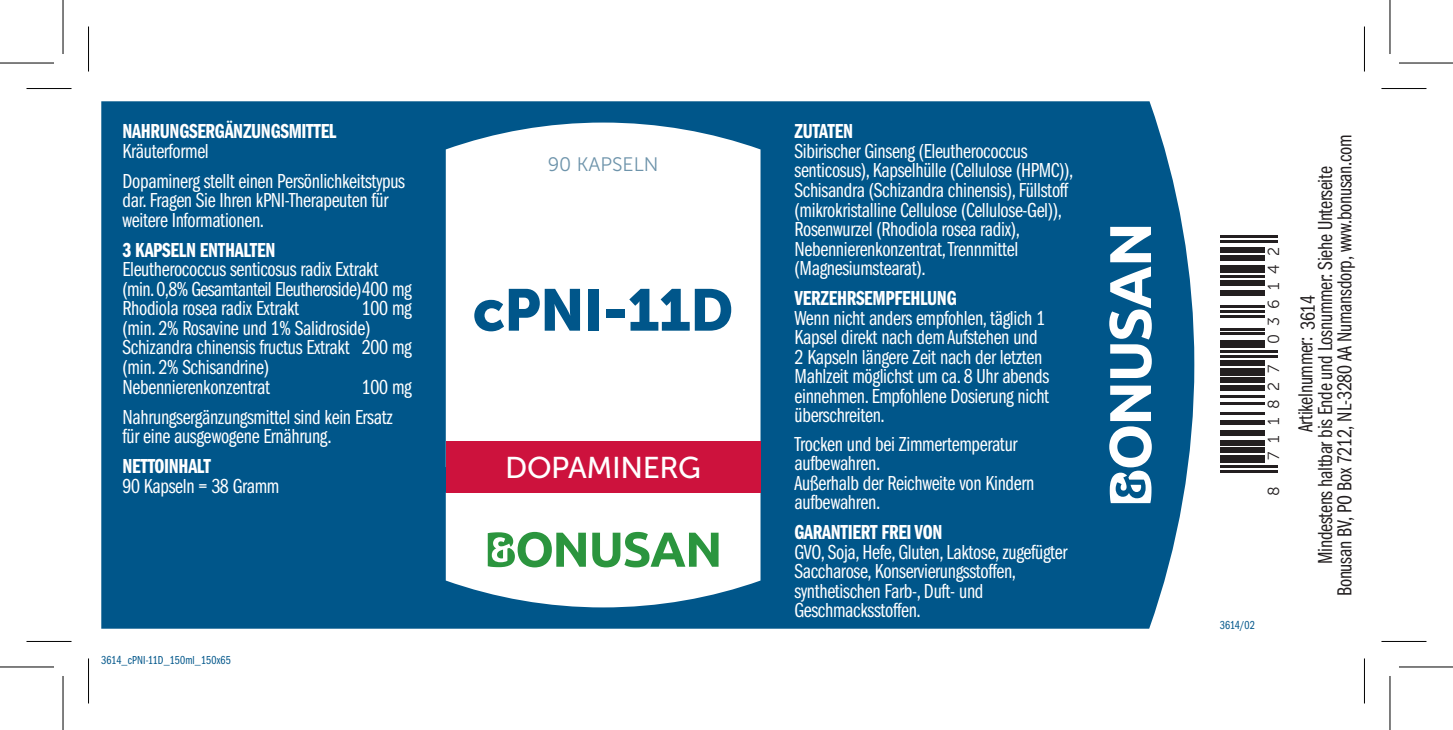
<style>
.page{position:relative;width:1453px;height:730px;background:#fff}
.page>*{position:absolute;margin:0;border:0;box-sizing:border-box;transform-origin:0 0}
.t1{font:58.5px "Museo Sans 900";letter-spacing:-.02em;color:#00568a}
.t2{font:30px "Museo Sans 500";letter-spacing:-.015em;color:#fff}
.t3{font:21px/19.5px "Franklin Gothic Book Cmpr";letter-spacing:-.015em;color:#fff}
.t4{font:21px/19.5px "Franklin Gothic Book Cmpr";letter-spacing:-.015em;color:#231f20;text-align:center}
.t5{font:21px "Franklin Gothic Demi Cmpr";letter-spacing:-.015em;color:#fff}
.t6{font:19.5px "Museo Sans 300";color:#6e94ab}
.t7{font:15.9px "Museo Sans 300";letter-spacing:.555em;color:#231f20}
.t8{font:12px "Franklin Gothic Book Cmpr";letter-spacing:.01em;color:#00568a}
.s1{color:#fff}
</style>
<div class="page">
<div style="left:101px;top:101px;width:1093px;height:528px;background:#00568a"></div>
<svg style="left:446px;top:123px;width:314px;height:318px"></svg>
<svg style="left:446px;top:492px;width:314px;height:115px"></svg>
<svg style="left:1109px;top:227px;width:43px;height:151px"></svg>
<svg style="left:1109px;top:386px;width:43px;height:117px"></svg>
<div style="left:446px;top:441px;width:314px;height:51px;background:#cd123d"></div>
<hr style="left:1220px;top:470px;width:57px;height:2px;background:#231f20">
<hr style="left:1220px;top:465px;width:57px;height:2px;background:#231f20">
<div style="left:1220px;top:455px;width:44px;height:8px;background:#231f20"></div>
<div style="left:1220px;top:447px;width:44px;height:6px;background:#231f20"></div>
<div style="left:1220px;top:440px;width:44px;height:5px;background:#231f20"></div>
<div style="left:1220px;top:430px;width:44px;height:5px;background:#231f20"></div>
<div style="left:1220px;top:420px;width:44px;height:5px;background:#231f20"></div>
<hr style="left:1220px;top:413px;width:44px;height:2px;background:#231f20">
<hr style="left:1220px;top:403px;width:44px;height:2px;background:#231f20">
<hr style="left:1220px;top:395px;width:44px;height:2px;background:#231f20">
<div style="left:1220px;top:385px;width:44px;height:5px;background:#231f20"></div>
<div style="left:1220px;top:378px;width:44px;height:5px;background:#231f20"></div>
<div style="left:1220px;top:368px;width:44px;height:7px;background:#231f20"></div>
<div style="left:1220px;top:360px;width:44px;height:5px;background:#231f20"></div>
<hr style="left:1220px;top:355px;width:57px;height:3px;background:#231f20">
<hr style="left:1220px;top:350px;width:57px;height:3px;background:#231f20">
<div style="left:1220px;top:340px;width:44px;height:8px;background:#231f20"></div>
<hr style="left:1220px;top:333px;width:44px;height:2px;background:#231f20">
<hr style="left:1220px;top:328px;width:44px;height:2px;background:#231f20">
<hr style="left:1220px;top:315px;width:44px;height:3px;background:#231f20">
<hr style="left:1220px;top:310px;width:44px;height:3px;background:#231f20">
<hr style="left:1220px;top:305px;width:44px;height:3px;background:#231f20">
<div style="left:1220px;top:290px;width:44px;height:5px;background:#231f20"></div>
<div style="left:1220px;top:280px;width:44px;height:5px;background:#231f20"></div>
<hr style="left:1220px;top:275px;width:44px;height:3px;background:#231f20">
<div style="left:1220px;top:265px;width:44px;height:8px;background:#231f20"></div>
<div style="left:1220px;top:255px;width:44px;height:5px;background:#231f20"></div>
<div style="left:1220px;top:248px;width:44px;height:5px;background:#231f20"></div>
<hr style="left:1220px;top:240px;width:57px;height:3px;background:#231f20">
<hr style="left:1220px;top:235px;width:57px;height:3px;background:#231f20">
<hr style="left:27px;top:88px;width:45px;height:1px;background:#000">
<hr style="left:1381px;top:88px;width:45px;height:1px;background:#000">
<hr style="left:27px;top:641px;width:45px;height:1px;background:#000">
<hr style="left:1381px;top:641px;width:45px;height:1px;background:#000">
<hr style="left:88px;top:27px;width:1px;height:45px;background:#000">
<hr style="left:88px;top:658px;width:1px;height:45px;background:#000">
<hr style="left:1364px;top:27px;width:1px;height:45px;background:#000">
<hr style="left:1364px;top:658px;width:1px;height:45px;background:#000">
<svg style="left:0;top:667px;width:54px;height:1px"></svg>
<svg style="left:1399px;top:667px;width:54px;height:1px"></svg>
<hr style="left:0;top:62px;width:54px;height:2px;background:#000">
<hr style="left:1399px;top:62px;width:54px;height:2px;background:#000">
<hr style="left:0;top:666px;width:54px;height:1px;background:#000">
<hr style="left:1399px;top:666px;width:54px;height:1px;background:#000">
<hr style="left:62px;top:0;width:2px;height:54px;background:#000">
<hr style="left:62px;top:676px;width:2px;height:54px;background:#000">
<hr style="left:1389px;top:0;width:1px;height:54px;background:#000">
<hr style="left:1389px;top:676px;width:1px;height:54px;background:#000">
<p class="t5" style="left:123px;top:120px;width:215px">NAHRUNGSERGÄNZUNGSMITTEL</p>
<p class="t3" style="left:123px;top:136px;width:284px;line-height:30px">Kräuterformel<br>Dopaminerg stellt einen Persönlichkeitstypus</p>
<p class="t3" style="left:123px;top:191px;width:267px">dar. Fragen Sie Ihren kPNI-Therapeuten für weitere Informationen.</p>
<p class="t5" style="left:123px;top:238px;width:154px">3 KAPSELN ENTHALTEN</p>
<p class="t3" style="left:123px;top:260px;width:291px">Eleutherococcus senticosus radix Extrakt (min. 0,8% Gesamtanteil Eleutheroside) 400 mg<br>Rhodiola rosea radix Extrakt</p>
<p class="t3" style="left:123px;top:299px;width:291px;text-indent:239px">100 mg (min. 2% Rosavine und 1% Salidroside)<br>Schizandra chinensis fructus Extrakt 200 mg (min. 2% Schisandrine)<br>Nebennierenkonzentrat</p>
<p class="t3" style="left:123px;top:372px;width:291px;line-height:30px;text-indent:239px">100 mg<br>Nahrungsergänzungsmittel sind kein Ersatz</p>
<p class="t3" style="left:123px;top:427px;width:211px">für eine ausgewogene Ernährung.</p>
<p class="t5" style="left:123px;top:454px;width:90px">NETTOINHALT</p>
<p class="t3" style="left:123px;top:476px;width:158px">90 Kapseln = 38 Gramm</p>
<p class="t6" style="left:548px;top:154px;width:112px">90 KAPSELN</p>
<h1 class="t1" style="left:473px;top:277px;width:262px">cPNI-11D</h1>
<h2 class="t2" style="left:505px;top:451px;width:197px">DOPAMINERG</h2>
<p class="t8" style="left:101px;top:653px;width:131px">3614_cPNI-11D_150ml_150x65</p>
<p class="t5" style="left:794px;top:120px;width:60px">ZUTATEN</p>
<p class="t3" style="left:794px;top:142px;width:280px">Sibirischer Ginseng (Eleutherococcus senticosus), Kapselhülle (Cellulose (HPMC)), Schisandra (Schizandra chinensis), Füllstoff (mikrokristalline Cellulose (Cellulose-Gel)), Rosenwurzel (Rhodiola rosea radix), Nebennierenkonzentrat, Trennmittel (Magnesiumstearat).</p>
<p class="t5" style="left:794px;top:286px;width:164px">VERZEHRSEMPFEHLUNG</p>
<p class="t3" style="left:794px;top:308px;width:256px">Wenn nicht anders empfohlen, täglich 1<br>Kapsel direkt nach dem Aufstehen und 2 Kapseln längere Zeit nach der letzten Mahlzeit möglichst um ca. 8 Uhr abends einnehmen. Empfohlene Dosierung nicht überschreiten.</p>
<p class="t3" style="left:794px;top:434px;width:241px">Trocken und bei Zimmertemperatur aufbewahren.<br>Außerhalb der Reichweite von Kindern aufbewahren.</p>
<p class="t5" style="left:794px;top:521px;width:149px">GARANTIERT FREI VON</p>
<p class="t3" style="left:794px;top:542px;width:274px">GVO, Soja, Hefe, Gluten, Laktose, zugefügter Saccharose, Konservierungsstoffen, synthetischen Farb-, Duft- und Geschmacksstoffen.</p>
<p class="t7" style="left:1265px;top:344px;width:98px;rotate:-90deg">036142</p>
<p class="t7" style="left:1265px;top:460px;width:97px;rotate:-90deg">711827</p>
<p class="t7" style="left:1265px;top:496px;width:11px;rotate:-90deg">8</p>
<p class="t8" style="left:1220px;top:618px;width:36px">3614/02</p>
<p class="t4" style="left:1296px;top:596px;width:463px;rotate:-90deg">Artikelnummer: <span class="s1">0000<br></span>Mindestens haltbar bis Ende und Losnummer: Siehe Unterseite<br>Bonusan BV, PO Box 7212, NL-3280 AA Numansdorp, www.bonusan.com</p>
<p class="t4" style="left:1298px;top:330px;width:36px;rotate:-90deg">3614</p>
</div>
